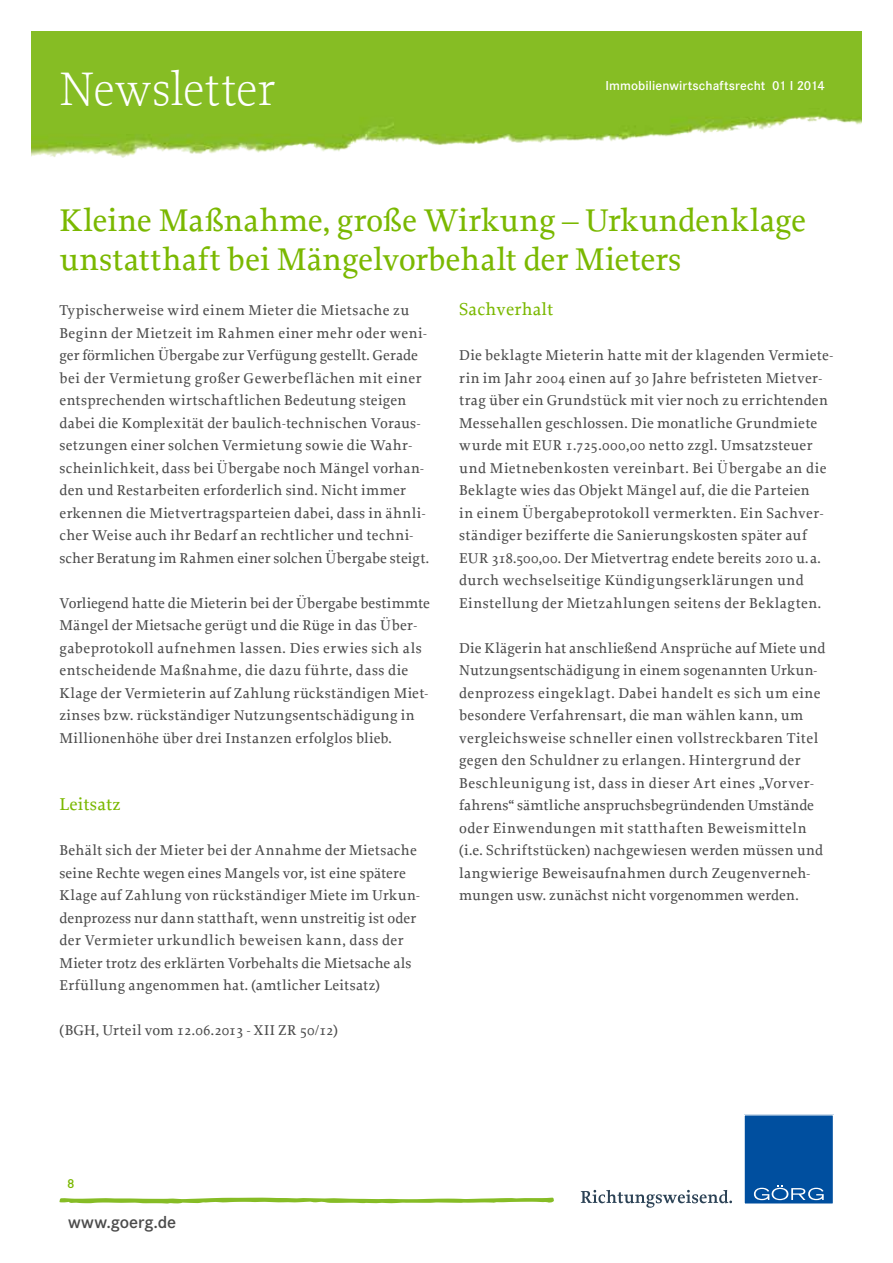
<style>
.page{position:relative;width:893px;height:1263px;background:#fff}
.page>*{position:absolute;margin:0;border:0;box-sizing:border-box;transform-origin:0 0}
.t1{font:300 49.5px "Proforma";letter-spacing:-.01em;color:#fff}
.t2{font:500 33px/39px "Proforma";color:#7ab800}
.t3{font:500 18px "Proforma";letter-spacing:.01em;color:#7ab800}
.t4{font:600 18px "Corporate S";letter-spacing:-.005em;color:#4b4b4b}
.t5{font:500 15px/22.5px "Proforma";letter-spacing:.02em;color:#4b4b4b}
.t6{font:600 13.5px "Corporate S";letter-spacing:.01em;color:#fff}
.t7{font:600 13.5px "Corporate S";color:#7ab800}
</style>
<div class="page">
<img style="left:32px;top:32px;width:829px;height:126px">
<div style="left:744px;top:1115px;width:89px;height:89px;background:#004f9f"></div>
<svg style="left:754px;top:1185px;width:70px;height:15px"></svg>
<svg style="left:581px;top:1190px;width:151px;height:18px"></svg>
<svg style="left:59px;top:1197px;width:495px;height:7px"></svg>
<h1 class="t1" style="left:60px;top:59px;width:217px">Newsletter</h1>
<p class="t6" style="left:605px;top:78px;width:221px">Immobilienwirtschaftsrecht 01 I 2014</p>
<h2 class="t2" style="left:60px;top:200px;width:748px">Kleine Maßnahme, große Wirkung – Urkundenklage unstatthaft bei Mängelvorbehalt der Mieters</h2>
<p class="t5" style="left:60px;top:299px;width:371px">Typischerweise wird einem Mieter die Mietsache zu Beginn der Mietzeit im Rahmen einer mehr oder weni&shy;ger förmlichen Übergabe zur Verfügung gestellt. Gerade bei der Vermietung großer Gewerbeflächen mit einer entsprechenden wirtschaftlichen Bedeutung steigen dabei die Komplexität der baulich-technischen Voraus&shy;setzungen einer solchen Vermietung sowie die Wahr&shy;scheinlichkeit, dass bei Übergabe noch Mängel vorhan&shy;den und Restarbeiten erforderlich sind. Nicht immer erkennen die Mietvertragsparteien dabei, dass in ähnli&shy;cher Weise auch ihr Bedarf an rechtlicher und techni&shy;scher Beratung im Rahmen einer solchen Übergabe steigt.</p>
<p class="t5" style="left:60px;top:591px;width:372px">Vorliegend hatte die Mieterin bei der Übergabe bestimmte Mängel der Mietsache gerügt und die Rüge in das Über&shy;gabeprotokoll aufnehmen lassen. Dies erwies sich als entscheidende Maßnahme, die dazu führte, dass die Klage der Vermieterin auf Zahlung rückständigen Miet&shy;zinses bzw. rückständiger Nutzungsentschädigung in Millionenhöhe über drei Instanzen erfolglos blieb.</p>
<p class="t3" style="left:459px;top:298px;width:96px">Sachverhalt</p>
<p class="t5" style="left:459px;top:344px;width:375px">Die beklagte Mieterin hatte mit der klagenden Vermiete&shy;rin im Jahr 2004 einen auf 30 Jahre befristeten Mietver&shy;trag über ein Grundstück mit vier noch zu errichtenden Messehallen geschlossen. Die monatliche Grundmiete wurde mit EUR 1.725.000,00 netto zzgl. Umsatzsteuer und Mietnebenkosten vereinbart. Bei Übergabe an die Beklagte wies das Objekt Mängel auf, die die Parteien<br>in einem Übergabeprotokoll vermerkten. Ein Sachver&shy;ständiger bezifferte die Sanierungskosten später auf EUR 318.500,00. Der Mietvertrag endete bereits 2010 u. a. durch wechselseitige Kündigungserklärungen und Einstellung der Mietzahlungen seitens der Beklagten.</p>
<p class="t5" style="left:459px;top:636px;width:368px">Die Klägerin hat anschließend Ansprüche auf Miete und Nutzungsentschädigung in einem sogenannten Urkun&shy;denprozess eingeklagt. Dabei handelt es sich um eine besondere Verfahrensart, die man wählen kann, um vergleichsweise schneller einen vollstreckbaren Titel gegen den Schuldner zu erlangen. Hintergrund der Beschleunigung ist, dass in dieser Art eines „Vorver&shy;fahrens“ sämtliche anspruchsbegründenden Umstände oder Einwendungen mit statthaften Beweismitteln (i.e. Schriftstücken) nachgewiesen werden müssen und langwierige Beweisaufnahmen durch Zeugenverneh&shy;mungen usw. zunächst nicht vorgenommen werden.</p>
<p class="t3" style="left:60px;top:793px;width:63px">Leitsatz</p>
<p class="t5" style="left:60px;top:839px;width:362px">Behält sich der Mieter bei der Annahme der Mietsache seine Rechte wegen eines Mangels vor, ist eine spätere Klage auf Zahlung von rückständiger Miete im Urkun&shy;denprozess nur dann statthaft, wenn unstreitig ist oder der Vermieter urkundlich beweisen kann, dass der Mieter trotz des erklärten Vorbehalts die Mietsache als Erfüllung angenommen hat. (amtlicher Leitsatz)</p>
<p class="t5" style="left:60px;top:1019px;width:280px">(BGH, Urteil vom 12.06.2013 - XII ZR 50/12)</p>
<p class="t7" style="left:67px;top:1175px;width:9px">8</p>
<p class="t4" style="left:68px;top:1212px;width:110px">www.goerg.de</p>
</div>
